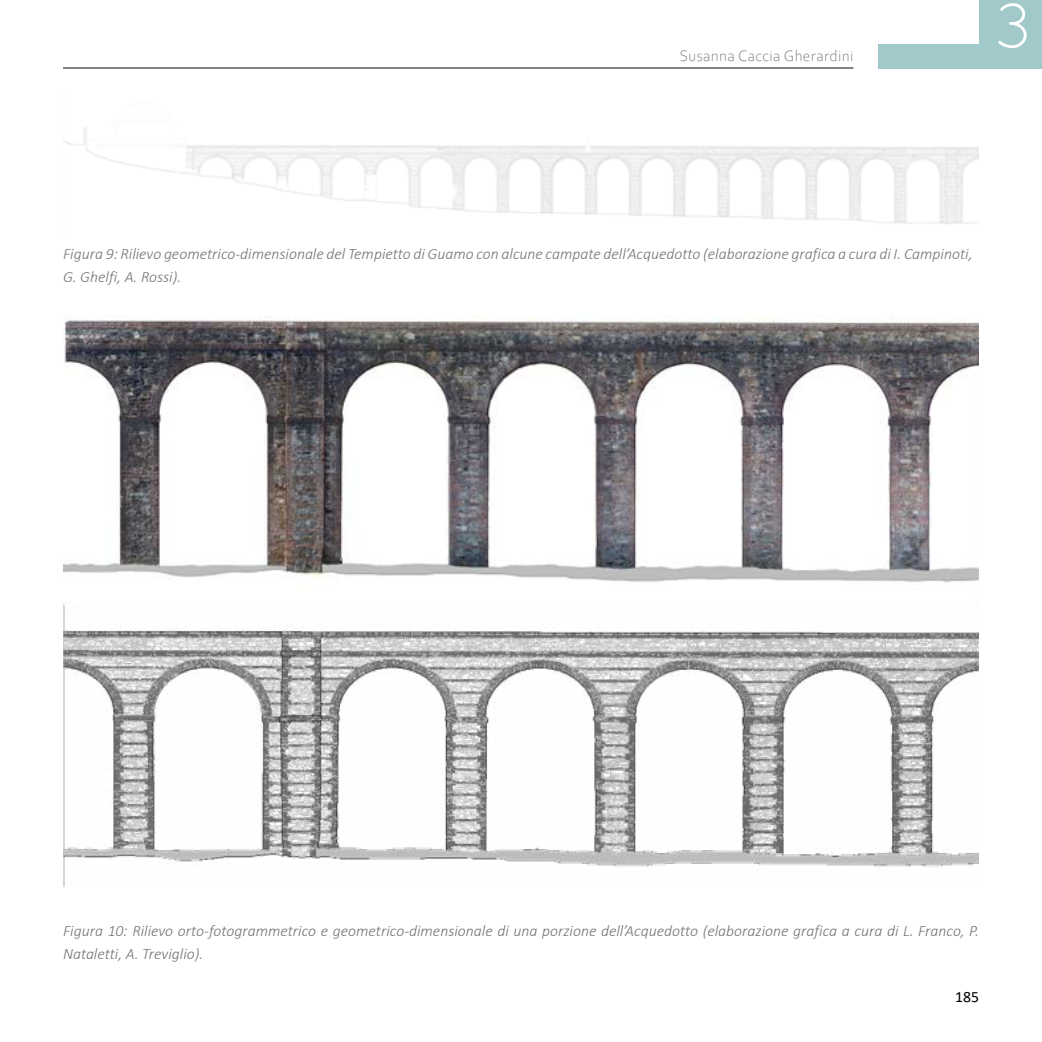
<style>
.page{position:relative;width:1042px;height:1042px;background:#fff}
.page>*{position:absolute;margin:0;border:0;box-sizing:border-box;transform-origin:0 0}
.t1{font:70px "Courier New";color:#fff}
.Pie_fotos{font:italic 300 15.75px/22.8px "Calibri";color:#767171}
.Encabezado_izq{font:300 15.75px "Corbel";letter-spacing:.02em;color:#767171}
.t2{font:15.75px "Calibri";color:#000}
</style>
<div class="page">
<hr style="left:63px;top:67px;width:790px;height:2px;background:#767171">
<div style="left:878px;top:44px;width:164px;height:25px;background:#a1c9c9"></div>
<div style="left:979px;top:0;width:63px;height:69px;background:#a1c9c9"></div>
<img style="left:64px;top:127px;width:915px;height:97px">
<img style="left:63px;top:316px;width:916px;height:570px">
<p class="Encabezado_izq" style="left:680px;top:46px;width:175px">Susanna Caccia Gherardini</p>
<h1 class="t1" style="left:991px;top:-18px;width:43px">3</h1>
<p class="Pie_fotos" style="left:63px;top:242px;width:911px">Figura 9: Rilievo geometrico-dimensionale del Tempietto di Guamo con alcune campate dell’Acquedotto (elaborazione grafica a cura di I. Campinoti,<br>G. Ghelfi, A. Rossi).</p>
<p class="Pie_fotos" style="left:63px;top:919px;width:917px">Figura 10: Rilievo orto-fotogrammetrico e geometrico-dimensionale di una porzione dell’Acquedotto (elaborazione grafica a cura di L. Franco, P.<br>Nataletti, A. Treviglio).</p>
<p class="t2" style="left:955px;top:985px;width:25px">185</p>
</div>
